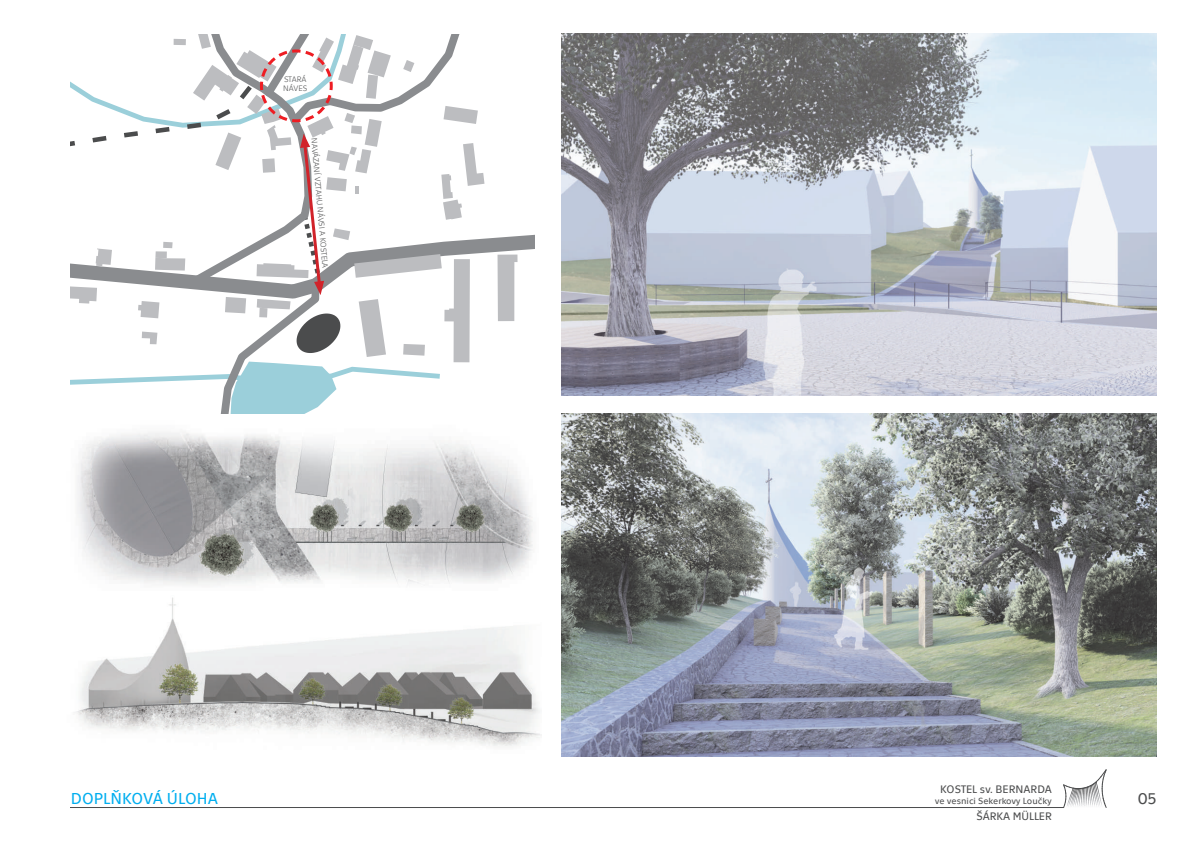
<style>
.page{position:relative;width:1191px;height:842px;background:#fff}
.page>*{position:absolute;margin:0;border:0;box-sizing:border-box;transform-origin:0 0}
.t1{font:16px "Technika";color:#00aeef}
.t2{font:16px "Technika";color:#4b4c4d}
.t3{font:11px "Technika";color:#4b4c4d}
.t4{font:9px "Technika";color:#4b4c4d}
.t5{font:300 8px/9.6px "Technika";color:#4b4c4d}
</style>
<div class="page">
<hr style="left:71px;top:807px;width:992px;height:1px;background:#4b4c4d">
<svg style="left:1063px;top:769px;width:44px;height:39px"></svg>
<img style="left:561px;top:34px;width:596px;height:362px">
<img style="left:561px;top:413px;width:596px;height:344px">
<img style="left:77px;top:432px;width:456px;height:153px">
<svg style="left:71px;top:34px;width:463px;height:379px"></svg>
<img style="left:76px;top:597px;width:465px;height:149px">
<p class="t5" style="left:283px;top:73px;width:26px">STARÁ<br>NÁVES</p>
<p class="t5" style="left:319px;top:138px;width:132px;rotate:85deg">NAVÁZANÍ VZTAHU NÁVSI A KOSTELA</p>
<h2 class="t3" style="left:940px;top:781px;width:113px">KOSTEL sv. BERNARDA</h2>
<h1 class="t1" style="left:71px;top:787px;width:149px">DOPLŇKOVÁ ÚLOHA</h1>
<p class="t4" style="left:935px;top:794px;width:119px">ve vesnici Sekerkovy Loučky</p>
<h2 class="t3" style="left:976px;top:808px;width:77px">ŠÁRKA MÜLLER</h2>
<h1 class="t2" style="left:1138px;top:787px;width:20px">05</h1>
</div>
